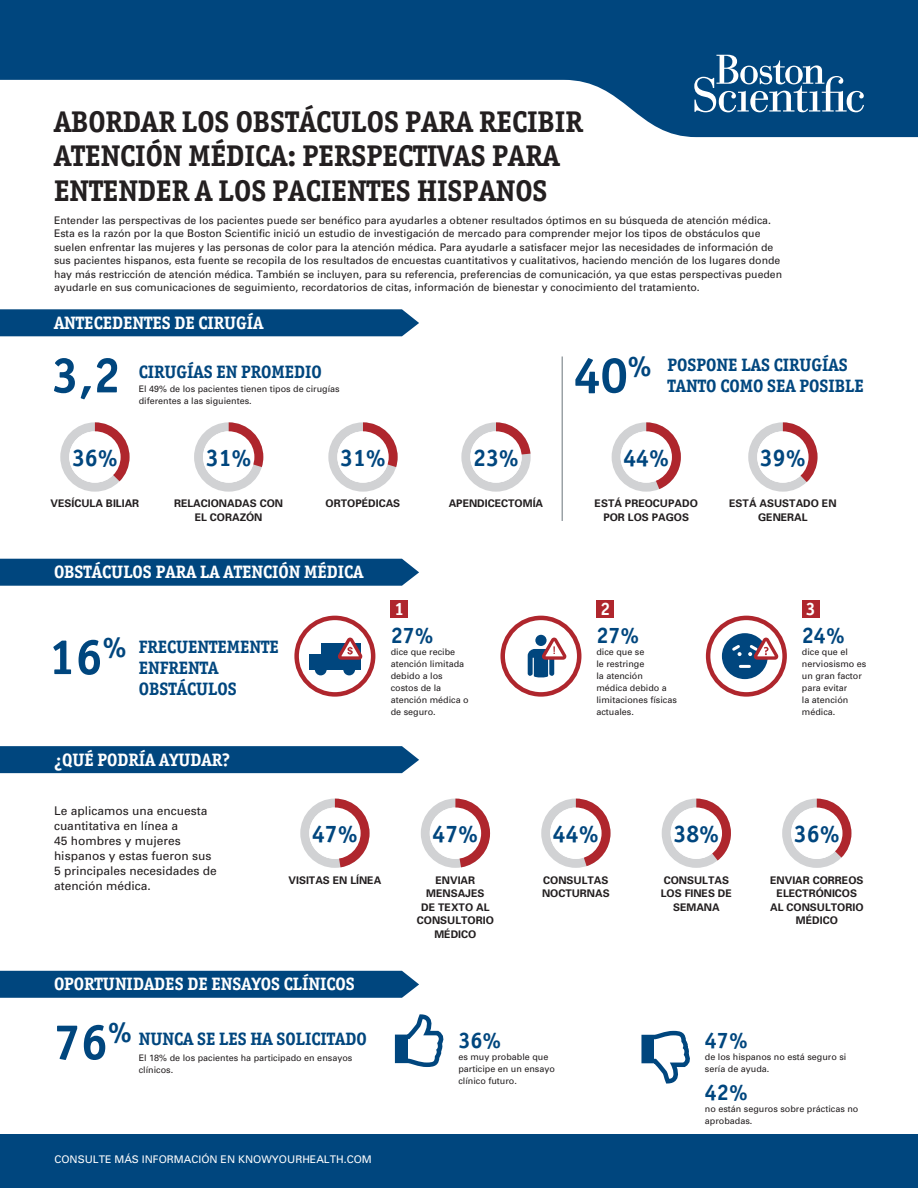
<style>
.page{position:relative;width:918px;height:1188px;background:#fff}
.page>*{position:absolute;margin:0;border:0;box-sizing:border-box;transform-origin:0 0}
.t1{font:700 50.1px "Officina Ser ITC Std";color:#00467e}
.t2{font:700 30px/34.5px "Officina Ser ITC Std";color:#231f20}
.t3{font:700 29.25px "Officina Ser ITC Std";color:#00467e}
.t4{font:700 24px "Officina Ser ITC Std";color:#00467e}
.t5{font:700 22.5px "Officina Ser ITC Std";color:#00467e}
.t6{font:700 18px/21px "Officina Ser ITC Std";color:#00467e}
.t7{font:700 18px "Officina Ser ITC Std";color:#fff}
.t8{font:12px/15px "Univers";color:#231f20}
.t9{font:10.5px/13.5px "Univers";color:#231f20}
.t10{font:700 10.5px/13.5px "Univers";color:#231f20;text-align:center}
.t11{font:10.5px "Univers";color:#fff}
.t12{font:9px/12px "Univers";color:#231f20}
</style>
<div class="page">
<svg style="left:0;top:0;width:918px;height:137px;fill:#00467e"></svg>
<svg style="left:694px;top:55px;width:170px;height:57px"></svg>
<div style="left:421px;top:799px;width:69px;height:69px;border:9px solid #d1d2d4;border-radius:50%"></div>
<svg style="left:455px;top:799px;width:35px;height:68px"></svg>
<div style="left:430px;top:808px;width:51px;height:51px;background:#fff;border-radius:50%"></div>
<div style="left:541px;top:799px;width:70px;height:69px;border:9px solid #d1d2d4;border-radius:50%"></div>
<svg style="left:576px;top:799px;width:35px;height:67px"></svg>
<div style="left:550px;top:808px;width:52px;height:51px;background:#fff;border-radius:50%"></div>
<div style="left:300px;top:799px;width:70px;height:69px;border:9px solid #d1d2d4;border-radius:50%"></div>
<svg style="left:335px;top:799px;width:35px;height:68px"></svg>
<div style="left:309px;top:808px;width:52px;height:51px;background:#fff;border-radius:50%"></div>
<div style="left:782px;top:799px;width:69px;height:69px;border:9px solid #d1d2d4;border-radius:50%"></div>
<svg style="left:817px;top:799px;width:34px;height:59px"></svg>
<div style="left:791px;top:808px;width:52px;height:51px;background:#fff;border-radius:50%"></div>
<div style="left:461px;top:422px;width:70px;height:70px;border:9px solid #d1d2d4;border-radius:50%"></div>
<svg style="left:496px;top:422px;width:34px;height:35px"></svg>
<div style="left:470px;top:431px;width:52px;height:52px;background:#fff;border-radius:50%"></div>
<div style="left:194px;top:422px;width:69px;height:70px;border:9px solid #d1d2d4;border-radius:50%"></div>
<svg style="left:229px;top:422px;width:34px;height:45px"></svg>
<div style="left:203px;top:431px;width:51px;height:52px;background:#fff;border-radius:50%"></div>
<div style="left:328px;top:422px;width:70px;height:70px;border:9px solid #d1d2d4;border-radius:50%"></div>
<svg style="left:363px;top:422px;width:35px;height:45px"></svg>
<div style="left:337px;top:431px;width:52px;height:52px;background:#fff;border-radius:50%"></div>
<div style="left:60px;top:422px;width:70px;height:70px;border:9px solid #d1d2d4;border-radius:50%"></div>
<svg style="left:95px;top:422px;width:35px;height:59px"></svg>
<div style="left:69px;top:431px;width:52px;height:52px;background:#fff;border-radius:50%"></div>
<div style="left:0;top:309px;width:419px;height:27px;background:#00467e"></div>
<div style="left:0;top:559px;width:419px;height:27px;background:#00467e"></div>
<div style="left:0;top:746px;width:419px;height:27px;background:#00467e"></div>
<div style="left:0;top:971px;width:419px;height:27px;background:#00467e"></div>
<div style="left:0;top:1134px;width:918px;height:54px;background:#00467e"></div>
<svg style="left:394px;top:1014px;width:48px;height:53px"></svg>
<div style="left:397px;top:1037px;width:10px;height:24px;background:#00467e"></div>
<svg style="left:641px;top:1030px;width:48px;height:54px"></svg>
<div style="left:644px;top:1037px;width:10px;height:24px;background:#00467e"></div>
<div style="left:748px;top:422px;width:70px;height:70px;border:9px solid #d1d2d4;border-radius:50%"></div>
<svg style="left:783px;top:422px;width:35px;height:60px"></svg>
<div style="left:757px;top:431px;width:52px;height:52px;background:#fff;border-radius:50%"></div>
<div style="left:612px;top:422px;width:69px;height:70px;border:9px solid #d1d2d4;border-radius:50%"></div>
<svg style="left:646px;top:422px;width:35px;height:67px"></svg>
<div style="left:621px;top:431px;width:51px;height:52px;background:#fff;border-radius:50%"></div>
<hr style="left:562px;top:357px;width:1px;height:164px;background:#6a747b">
<div style="left:294px;top:616px;width:81px;height:81px;border:4px solid #af262d;border-radius:50%"></div>
<div style="left:500px;top:616px;width:81px;height:81px;border:4px solid #af262d;border-radius:50%"></div>
<div style="left:706px;top:616px;width:81px;height:81px;border:4px solid #af262d;border-radius:50%"></div>
<div style="left:321px;top:643px;width:40px;height:27px;background:#00467e"></div>
<div style="left:309px;top:654px;width:27px;height:16px;background:#00467e"></div>
<div style="left:343px;top:664px;width:12px;height:11px;background:#00467e;border-radius:50%"></div>
<div style="left:315px;top:664px;width:12px;height:11px;background:#00467e;border-radius:50%"></div>
<svg style="left:528px;top:635px;width:39px;height:43px"></svg>
<svg style="left:337px;top:635px;width:28px;height:25px"></svg>
<div style="left:722px;top:633px;width:46px;height:46px;background:#00467e;border-radius:50%"></div>
<svg style="left:730px;top:635px;width:51px;height:33px"></svg>
<div style="left:662px;top:799px;width:69px;height:69px;border:9px solid #d1d2d4;border-radius:50%"></div>
<svg style="left:696px;top:799px;width:35px;height:61px"></svg>
<div style="left:671px;top:808px;width:51px;height:51px;background:#fff;border-radius:50%"></div>
<div style="left:391px;top:600px;width:17px;height:17px;background:#af262d"></div>
<div style="left:596px;top:600px;width:18px;height:17px;background:#af262d"></div>
<div style="left:802px;top:600px;width:17px;height:17px;background:#af262d"></div>
<p class="t2" style="left:54px;top:104px;width:530px">ABORDAR LOS OBSTÁCULOS PARA RECIBIR<br>ATENCIÓN MÉDICA: PERSPECTIVAS PARA<br>ENTENDER A LOS PACIENTES HISPANOS</p>
<p class="t9" style="left:54px;top:213px;width:730px">Entender las perspectivas de los pacientes puede ser benéfico para ayudarles a obtener resultados óptimos en su búsqueda de atención médica.<br>Esta es la razón por la que Boston Scientific inició un estudio de investigación de mercado para comprender mejor los tipos de obstáculos que suelen enfrentar las mujeres y las personas de color para la atención médica. Para ayudarle a satisfacer mejor las necesidades de información de sus pacientes hispanos, esta fuente se recopila de los resultados de encuestas cuantitativos y cualitativos, haciendo mención de los lugares donde hay más restricción de atención médica. También se incluyen, para su referencia, preferencias de comunicación, ya que estas perspectivas pueden ayudarle en sus comunicaciones de seguimiento, recordatorios de citas, información de bienestar y conocimiento del tratamiento.</p>
<p class="t7" style="left:54px;top:312px;width:211px">ANTECEDENTES DE CIRUGÍA</p>
<p class="t1" style="left:52px;top:345px;width:70px">3,2</p>
<h3 class="t4" style="left:72px;top:443px;width:47px">36%</h3>
<p class="t6" style="left:139px;top:361px;width:185px">CIRUGÍAS EN PROMEDIO</p>
<p class="t12" style="left:139px;top:383px;width:203px">El 49% de los pacientes tienen tipos de cirugías diferentes a las siguientes.</p>
<p class="t4" style="left:206px;top:443px;width:47px">31%</p>
<p class="t4" style="left:340px;top:443px;width:47px">31%</p>
<p class="t4" style="left:473px;top:443px;width:47px">23%</p>
<h3 class="t3" style="left:628px;top:348px;width:26px">%</h3>
<h1 class="t1" style="left:574px;top:345px;width:55px">40</h1>
<p class="t6" style="left:668px;top:355px;width:182px">POSPONE LAS CIRUGÍAS</p>
<p class="t6" style="left:668px;top:376px;width:198px">TANTO COMO SEA POSIBLE</p>
<h3 class="t4" style="left:623px;top:443px;width:47px">44%</h3>
<h3 class="t4" style="left:760px;top:443px;width:47px">39%</h3>
<p class="t10" style="left:51px;top:497px;width:90px">VESÍCULA BILIAR</p>
<p class="t10" style="left:174px;top:497px;width:111px">RELACIONADAS CON</p>
<p class="t10" style="left:326px;top:497px;width:76px">ORTOPÉDICAS</p>
<p class="t10" style="left:195px;top:511px;width:69px">EL CORAZÓN</p>
<p class="t7" style="left:54px;top:561px;width:311px">OBSTÁCULOS PARA LA ATENCIÓN MÉDICA</p>
<p class="t10" style="left:449px;top:497px;width:96px">APENDICECTOMÍA</p>
<p class="t10" style="left:729px;top:497px;width:109px">ESTÁ ASUSTADO EN<br>GENERAL</p>
<p class="t10" style="left:595px;top:497px;width:105px">ESTÁ PREOCUPADO<br>POR LOS PAGOS</p>
<p class="t1" style="left:49px;top:626px;width:80px">16<sup>%</sup></p>
<p class="t6" style="left:139px;top:636px;width:142px">FRECUENTEMENTE<br>ENFRENTA<br>OBSTÁCULOS</p>
<p class="t7" style="left:54px;top:749px;width:178px">¿QUÉ PODRÍA AYUDAR?</p>
<p class="t7" style="left:395px;top:598px;width:11px">1</p>
<p class="t7" style="left:600px;top:598px;width:11px">2</p>
<p class="t7" style="left:806px;top:598px;width:11px">3</p>
<p class="t5" style="left:391px;top:621px;width:44px">27%</p>
<p class="t12" style="left:391px;top:646px;width:80px">dice que recibe atención limitada debido a los costos de la atención médica o de seguro.</p>
<p class="t5" style="left:596px;top:621px;width:44px">27%</p>
<p class="t12" style="left:596px;top:646px;width:82px">dice que se<br>le restringe<br>la atención<br>médica debido a limitaciones físicas actuales.</p>
<p class="t5" style="left:802px;top:621px;width:44px">24%</p>
<p class="t12" style="left:802px;top:646px;width:66px">dice que el nerviosismo es un gran factor para evitar<br>la atención médica.</p>
<p class="t8" style="left:54px;top:803px;width:164px">Le aplicamos una encuesta cuantitativa en línea a<br>45 hombres y mujeres hispanos y estas fueron sus<br>5 principales necesidades de atención médica.</p>
<p class="t4" style="left:312px;top:819px;width:47px">47%</p>
<p class="t4" style="left:433px;top:819px;width:47px">47%</p>
<p class="t4" style="left:553px;top:819px;width:47px">44%</p>
<p class="t4" style="left:794px;top:819px;width:47px">36%</p>
<p class="t10" style="left:289px;top:873px;width:94px">VISITAS EN LÍNEA</p>
<p class="t10" style="left:417px;top:873px;width:79px">ENVIAR<br>MENSAJES<br>DE TEXTO AL<br>CONSULTORIO<br>MÉDICO</p>
<p class="t4" style="left:673px;top:819px;width:47px">38%</p>
<p class="t10" style="left:542px;top:873px;width:69px;text-align:left">CONSULTAS<br>NOCTURNAS</p>
<p class="t10" style="left:770px;top:873px;width:95px">ENVIAR CORREOS<br>ELECTRÓNICOS<br>AL CONSULTORIO<br>MÉDICO</p>
<p class="t10" style="left:661px;top:873px;width:73px">CONSULTAS<br>LOS FINES DE<br>SEMANA</p>
<p class="t7" style="left:54px;top:973px;width:302px">OPORTUNIDADES DE ENSAYOS CLÍNICOS</p>
<p class="t1" style="left:54px;top:1011px;width:80px">76<sup>%</sup></p>
<p class="t6" style="left:139px;top:1028px;width:230px">NUNCA SE LES HA SOLICITADO</p>
<p class="t12" style="left:139px;top:1052px;width:215px">El 18% de los pacientes ha participado en ensayos clínicos.</p>
<p class="t11" style="left:54px;top:1153px;width:319px">CONSULTE MÁS INFORMACIÓN EN KNOWYOURHEALTH.COM</p>
<p class="t5" style="left:458px;top:1027px;width:44px">36%</p>
<p class="t12" style="left:458px;top:1051px;width:98px">es muy probable que participe en un ensayo clínico futuro.</p>
<p class="t5" style="left:705px;top:1027px;width:44px">47%</p>
<p class="t12" style="left:705px;top:1051px;width:143px">de los hispanos no está seguro si sería de ayuda.</p>
<p class="t5" style="left:705px;top:1078px;width:44px">42%</p>
<p class="t12" style="left:705px;top:1103px;width:155px">no están seguros sobre prácticas no aprobadas.</p>
</div>
